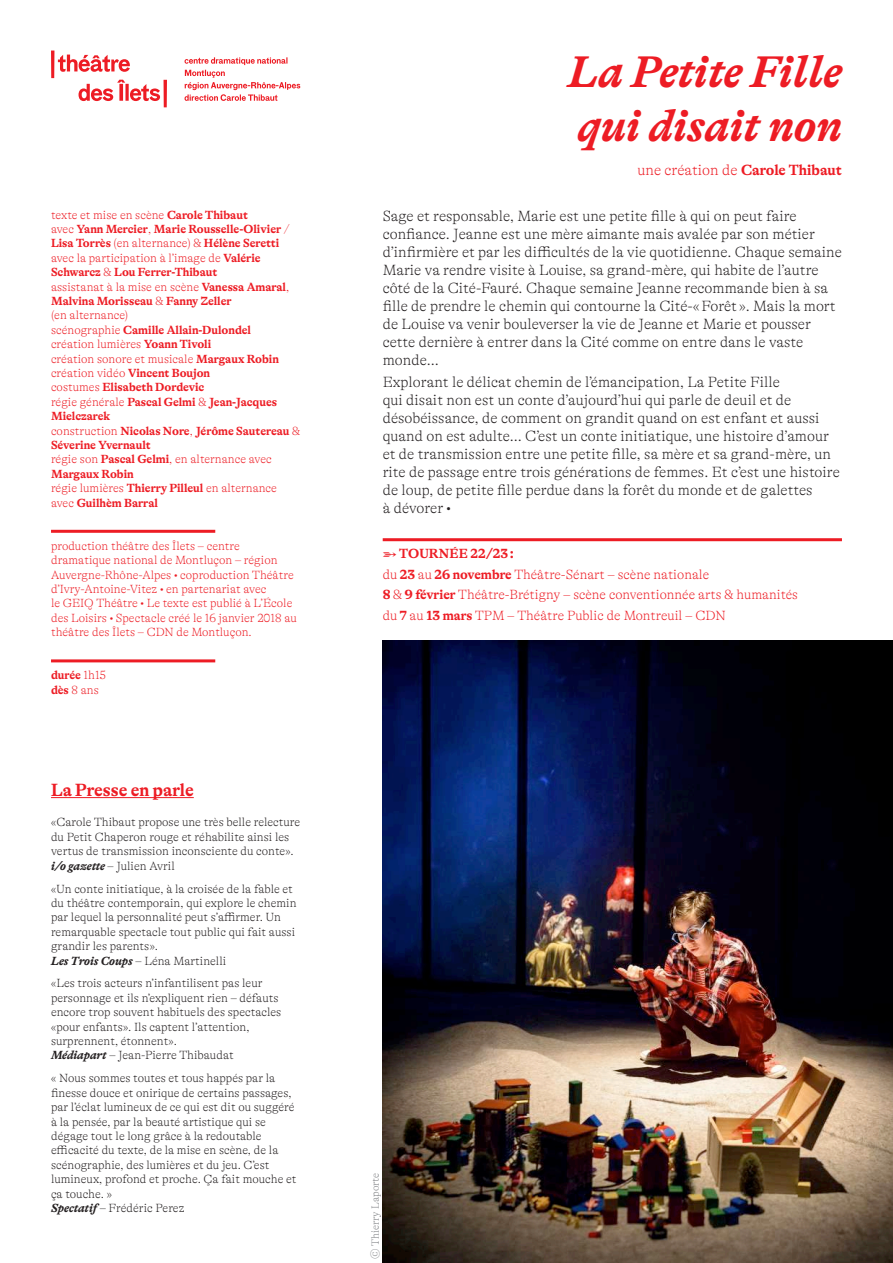
<style>
.page{position:relative;width:893px;height:1263px;background:#fff}
.page>*{position:absolute;margin:0;border:0;box-sizing:border-box;transform-origin:0 0}
.t1{font:italic 700 45px/54px "GT Alpina";color:#ed1c24}
.t2{font:700 18px "GT Alpina";color:#ed1c24}
.t3{font:100 15px/18px "GT Alpina";color:#231f20}
.t4{font:100 15px "GT Alpina";color:#ed1c24}
.t5{font:100 13.5px/20.4px "GT Alpina";color:#ed1c24}
.t6{font:100 12px/14.4px "GT Alpina";color:#231f20}
.t7{font:700 12px/14.4px "GT Alpina";color:#ed1c24}
.t8{font:100 12px/14.4px "GT Alpina";color:#ed1c24}
.t9{font:100 10.5px "GT Alpina";color:#808285}
.s1{font-weight:100}
.s2{font-weight:700;font-style:italic}
.s3{font-weight:700}
</style>
<div class="page">
<hr style="left:51px;top:530px;width:164px;height:3px;background:#ed1c24">
<hr style="left:51px;top:659px;width:164px;height:3px;background:#ed1c24">
<hr style="left:383px;top:538px;width:459px;height:3px;background:#ed1c24">
<hr style="left:51px;top:797px;width:143px;height:1px;background:#ed1c24">
<svg style="left:51px;top:51px;width:249px;height:56px"></svg>
<img style="left:383px;top:640px;width:510px;height:623px">
<p class="t7" style="left:51px;top:207px;width:251px"><span class="s1">texte et mise en scène</span> Carole Thibaut<br><span class="s1">avec</span> Yann Mercier<span class="s1">,</span> Marie Rousselle-Olivier <span class="s1">/ </span>Lisa Torrès <span class="s1">(en alternance) &amp;</span> Hélène Seretti <span class="s1">avec la participation à l’image de</span> Valérie Schwarcz <span class="s1">&amp;</span> Lou Ferrer-Thibaut<br><span class="s1">assistanat à la mise en scène</span> Vanessa Amaral<span class="s1">, </span>Malvina Morisseau <span class="s1">&amp;</span> Fanny Zeller<br><span class="s1">(en alternance)<br>scénographie</span> Camille Allain-Dulondel<br><span class="s1">création lumières</span> Yoann Tivoli<br><span class="s1">création sonore et musicale</span> Margaux Robin <span class="s1">création vidéo</span> Vincent Boujon<br><span class="s1">costumes</span> Elisabeth Dordevic<br><span class="s1">régie générale</span> Pascal Gelmi <span class="s1">&amp;</span> Jean-Jacques Mielczarek<br><span class="s1">construction</span> Nicolas Nore<span class="s1">,</span> Jérôme Sautereau <span class="s1">&amp; </span>Séverine Yvernault<br><span class="s1">régie son</span> Pascal Gelmi<span class="s1">, en alternance avec </span>Margaux Robin<br><span class="s1">régie lumières</span> Thierry Pilleul <span class="s1">en alternance avec</span> Guilhèm Barral</p>
<p class="t8" style="left:51px;top:539px;width:247px">production théâtre des Îlets – centre dramatique national de Montluçon – région Auvergne-Rhône-Alpes • coproduction Théâtre d’Ivry-Antoine-Vitez • en partenariat avec<br>le GEIQ Théâtre • Le texte est publié à L’École des Loisirs • Spectacle créé le 16 janvier 2018 au théâtre des Îlets – CDN de Montluçon.</p>
<p class="t7" style="left:51px;top:668px;width:56px">durée <span class="s1">1h15 </span>dès <span class="s1">8 ans</span></p>
<h2 class="t2" style="left:51px;top:780px;width:144px">La Presse en parle</h2>
<p class="t6" style="left:51px;top:815px;width:251px">«Carole Thibaut propose une très belle relecture du Petit Chaperon rouge et réhabilite ainsi les vertus de transmission inconsciente du conte». <span class="s2">i/o gazette</span> – Julien Avril</p>
<p class="t6" style="left:51px;top:881px;width:247px">«Un conte initiatique, à la croisée de la fable et du théâtre contemporain, qui explore le chemin par lequel la personnalité peut s’affirmer. Un remarquable spectacle tout public qui fait aussi grandir les parents».<br><span class="s2">Les Trois Coups</span> – Léna Martinelli</p>
<p class="t6" style="left:51px;top:976px;width:232px">«Les trois acteurs n’infantilisent pas leur personnage et ils n’expliquent rien – défauts encore trop souvent habituels des spectacles «pour enfants». Ils captent l’attention, surprennent, étonnent».<br><span class="s2">Médiapart</span> – Jean-Pierre Thibaudat</p>
<p class="t6" style="left:51px;top:1071px;width:247px">« Nous sommes toutes et tous happés par la finesse douce et onirique de certains passages, par l’éclat lumineux de ce qui est dit ou suggéré à la pensée, par la beauté artistique qui se dégage tout le long grâce à la redoutable efficacité du texte, de la mise en scène, de la scénographie, des lumières et du jeu. C’est lumineux, profond et proche. Ça fait mouche et ça touche. »<br><span class="s2">Spectatif</span> – Frédéric Perez</p>
<h1 class="t1" style="left:568px;top:45px;width:275px">La Petite Fille qui disait non</h1>
<p class="t4" style="left:637px;top:161px;width:206px">une création de <span class="s3">Carole Thibaut</span></p>
<p class="t3" style="left:383px;top:207px;width:461px">Sage et responsable, Marie est une petite fille à qui on peut faire confiance. Jeanne est une mère aimante mais avalée par son métier d’infirmière et par les difficultés de la vie quotidienne. Chaque semaine Marie va rendre visite à Louise, sa grand-mère, qui habite de l’autre côté de la Cité-Fauré. Chaque semaine Jeanne recommande bien à sa fille de prendre le chemin qui contourne la Cité-« Forêt ». Mais la mort de Louise va venir bouleverser la vie de Jeanne et Marie et pousser cette dernière à entrer dans la Cité comme on entre dans le vaste monde…</p>
<p class="t3" style="left:383px;top:373px;width:459px">Explorant le délicat chemin de l’émancipation, La Petite Fille<br>qui disait non est un conte d’aujourd’hui qui parle de deuil et de désobéissance, de comment on grandit quand on est enfant et aussi quand on est adulte… C’est un conte initiatique, une histoire d’amour et de transmission entre une petite fille, sa mère et sa grand-mère, un rite de passage entre trois générations de femmes. Et c’est une histoire de loup, de petite fille perdue dans la forêt du monde et de galettes<br>à dévorer •</p>
<p class="t5" style="left:383px;top:544px;width:417px"><span class="s3">➳ TOURNÉE 22/23 :<br></span>du <span class="s3">23</span> au <span class="s3">26 novembre</span> Théâtre-Sénart – scène nationale<br><span class="s3">8</span> &amp; <span class="s3">9 février</span> Théâtre-Brétigny – scène conventionnée arts &amp; humanités du <span class="s3">7</span> au <span class="s3">13 mars</span> TPM – Théâtre Public de Montreuil – CDN</p>
<p class="t9" style="left:369px;top:1259px;width:87px;rotate:-90deg">© Thierry Laporte</p>
</div>
